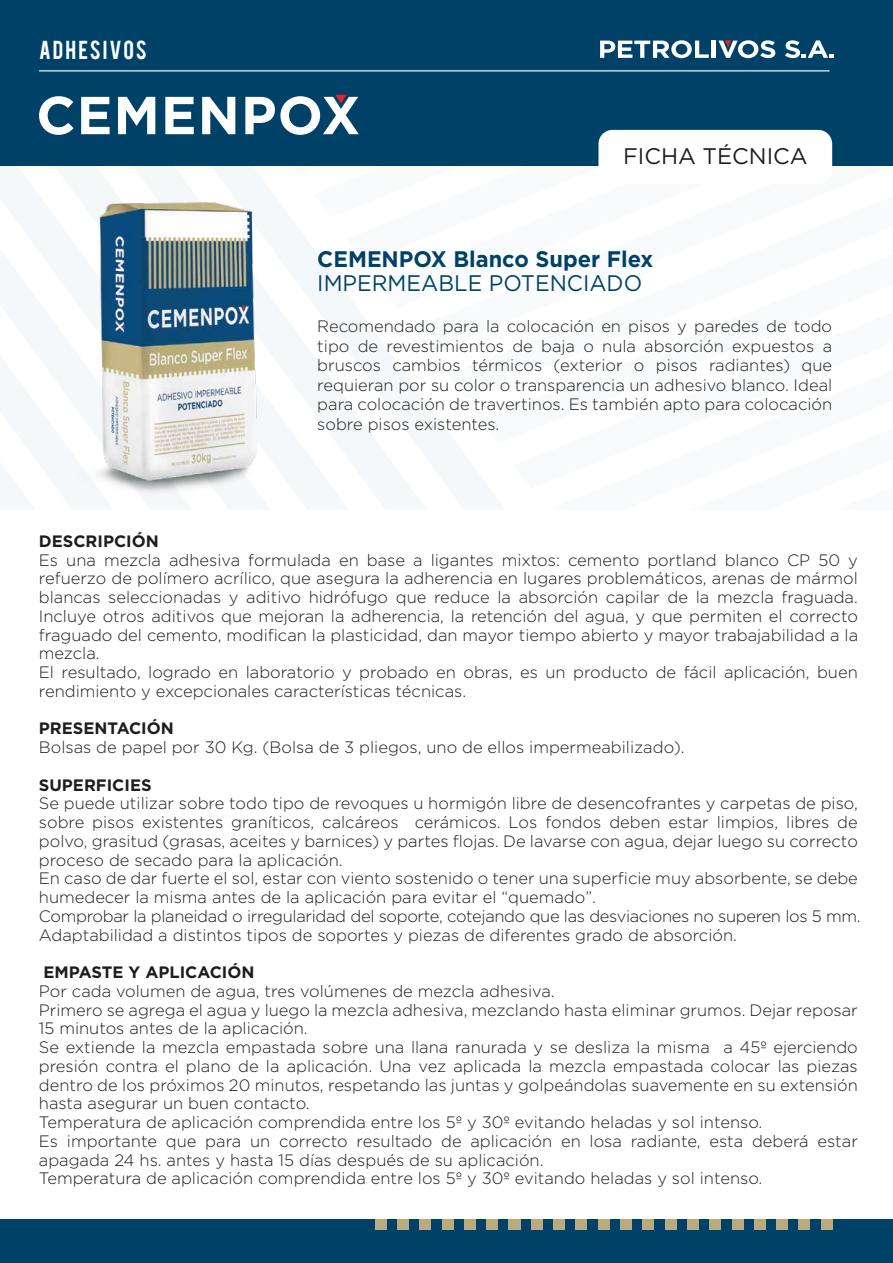
<style>
.page{position:relative;width:893px;height:1263px;background:#fff}
.page>*{position:absolute;margin:0;border:0;box-sizing:border-box;transform-origin:0 0}
.t1{font:700 22.5px "Gotham";color:#004267}
.t2{font:22.5px "Gotham";color:#004267}
.t3{font:22.5px "Gotham";color:#1d1d1b}
.t4{font:20.4px "Bebas";letter-spacing:.1em;color:#fff}
.t5{font:300 16.5px/18.8px "Gotham";color:#1d1d1b}
.t6{font:700 16.5px "Gotham";color:#1d1d1b}
</style>
<div class="page">
<div style="left:0;top:0;width:893px;height:165px;background:#004267"></div>
<svg style="left:39px;top:96px;width:34px;height:25px"></svg>
<svg style="left:81px;top:97px;width:29px;height:24px"></svg>
<svg style="left:118px;top:97px;width:37px;height:24px"></svg>
<svg style="left:165px;top:97px;width:29px;height:24px"></svg>
<svg style="left:202px;top:97px;width:33px;height:24px"></svg>
<svg style="left:245px;top:95px;width:113px;height:26px"></svg>
<hr style="left:39px;top:70px;width:790px;height:1px;background:#fff">
<svg style="left:600px;top:40px;width:109px;height:18px"></svg>
<hr style="left:712px;top:41px;width:4px;height:17px;background:#fff">
<svg style="left:785px;top:40px;width:48px;height:18px"></svg>
<svg style="left:718px;top:40px;width:57px;height:18px"></svg>
<div style="left:598px;top:130px;width:234px;height:54px;background:#fff;border-radius:14px"></div>
<div style="left:0;top:1219px;width:893px;height:44px;background:#004267"></div>
<div style="left:375px;top:1219px;width:12px;height:10px;background:#baab7e"></div>
<div style="left:397px;top:1219px;width:12px;height:10px;background:#baab7e"></div>
<div style="left:420px;top:1219px;width:11px;height:10px;background:#baab7e"></div>
<div style="left:442px;top:1219px;width:11px;height:10px;background:#baab7e"></div>
<div style="left:464px;top:1219px;width:12px;height:10px;background:#baab7e"></div>
<div style="left:486px;top:1219px;width:12px;height:10px;background:#baab7e"></div>
<div style="left:509px;top:1219px;width:12px;height:10px;background:#baab7e"></div>
<div style="left:531px;top:1219px;width:12px;height:10px;background:#baab7e"></div>
<div style="left:553px;top:1219px;width:12px;height:10px;background:#baab7e"></div>
<div style="left:575px;top:1219px;width:12px;height:10px;background:#baab7e"></div>
<div style="left:598px;top:1219px;width:12px;height:10px;background:#baab7e"></div>
<div style="left:620px;top:1219px;width:12px;height:10px;background:#baab7e"></div>
<div style="left:642px;top:1219px;width:12px;height:10px;background:#baab7e"></div>
<div style="left:665px;top:1219px;width:12px;height:10px;background:#baab7e"></div>
<div style="left:687px;top:1219px;width:12px;height:10px;background:#baab7e"></div>
<div style="left:709px;top:1219px;width:12px;height:10px;background:#baab7e"></div>
<div style="left:732px;top:1219px;width:11px;height:10px;background:#baab7e"></div>
<div style="left:754px;top:1219px;width:12px;height:10px;background:#baab7e"></div>
<div style="left:776px;top:1219px;width:12px;height:10px;background:#baab7e"></div>
<div style="left:798px;top:1219px;width:12px;height:10px;background:#baab7e"></div>
<div style="left:821px;top:1219px;width:12px;height:10px;background:#baab7e"></div>
<img style="left:0;top:121px;width:369px;height:375px">
<p class="t4" style="left:39px;top:35px;width:109px">ADHESIVOS</p>
<h1 class="t3" style="left:623px;top:142px;width:186px">FICHA TÉCNICA</h1>
<h1 class="t1" style="left:317px;top:244px;width:337px">CEMENPOX Blanco Super Flex</h1>
<h1 class="t2" style="left:317px;top:269px;width:326px">IMPERMEABLE POTENCIADO</h1>
<p class="t5" style="left:317px;top:316px;width:516px;line-height:19.5px;text-align:justify">Recomendado para la colocación en pisos y paredes de todo tipo de revestimientos de baja o nula absorción expuestos a bruscos cambios térmicos (exterior o pisos radiantes) que requieran por su color o transparencia un adhesivo blanco. Ideal para colocación de travertinos. Es también apto para colocación sobre pisos existentes.</p>
<p class="t6" style="left:39px;top:530px;width:121px">DESCRIPCIÓN</p>
<p class="t5" style="left:39px;top:550px;width:821px">Es una mezcla adhesiva formulada en base a ligantes mixtos: cemento portland blanco CP 50 y refuerzo de polímero acrílico, que asegura la adherencia en lugares problemáticos, arenas de mármol blancas seleccionadas y aditivo hidrófugo que reduce la absorción capilar de la mezcla fraguada.<br>Incluye otros aditivos que mejoran la adherencia, la retención del agua, y que permiten el correcto fraguado del cemento, modifican la plasticidad, dan mayor tiempo abierto y mayor trabajabilidad a la mezcla.<br>El resultado, logrado en laboratorio y probado en obras, es un producto de fácil aplicación, buen rendimiento y excepcionales características técnicas.</p>
<p class="t6" style="left:39px;top:718px;width:136px">PRESENTACIÓN</p>
<p class="t5" style="left:39px;top:737px;width:647px">Bolsas de papel por 30 Kg. (Bolsa de 3 pliegos, uno de ellos impermeabilizado).</p>
<p class="t6" style="left:39px;top:774px;width:114px">SUPERFICIES</p>
<p class="t5" style="left:39px;top:794px;width:823px">Se puede utilizar sobre todo tipo de revoques u hormigón libre de desencofrantes y carpetas de piso, sobre pisos existentes graníticos, calcáreos cerámicos. Los fondos deben estar limpios, libres de polvo, grasitud (grasas, aceites y barnices) y partes flojas. De lavarse con agua, dejar luego su correcto proceso de secado para la aplicación.<br>En caso de dar fuerte el sol, estar con viento sostenido o tener una superficie muy absorbente, se debe humedecer la misma antes de la aplicación para evitar el “quemado”.<br>Comprobar la planeidad o irregularidad del soporte, cotejando que las desviaciones no superen los 5 mm.<br>Adaptabilidad a distintos tipos de soportes y piezas de diferentes grado de absorción.</p>
<p class="t6" style="left:44px;top:961px;width:212px">EMPASTE Y APLICACIÓN</p>
<p class="t5" style="left:39px;top:981px;width:820px">Por cada volumen de agua, tres volúmenes de mezcla adhesiva.<br>Primero se agrega el agua y luego la mezcla adhesiva, mezclando hasta eliminar grumos. Dejar reposar 15 minutos antes de la aplicación.<br>Se extiende la mezcla empastada sobre una llana ranurada y se desliza la misma a 45º ejerciendo presión contra el plano de la aplicación. Una vez aplicada la mezcla empastada colocar las piezas dentro de los próximos 20 minutos, respetando las juntas y golpeándolas suavemente en su extensión hasta asegurar un buen contacto.<br>Temperatura de aplicación comprendida entre los 5º y 30º evitando heladas y sol intenso.<br>Es importante que para un correcto resultado de aplicación en losa radiante, esta deberá estar apagada 24 hs. antes y hasta 15 días después de su aplicación.<br>Temperatura de aplicación comprendida entre los 5º y 30º evitando heladas y sol intenso.</p>
</div>
